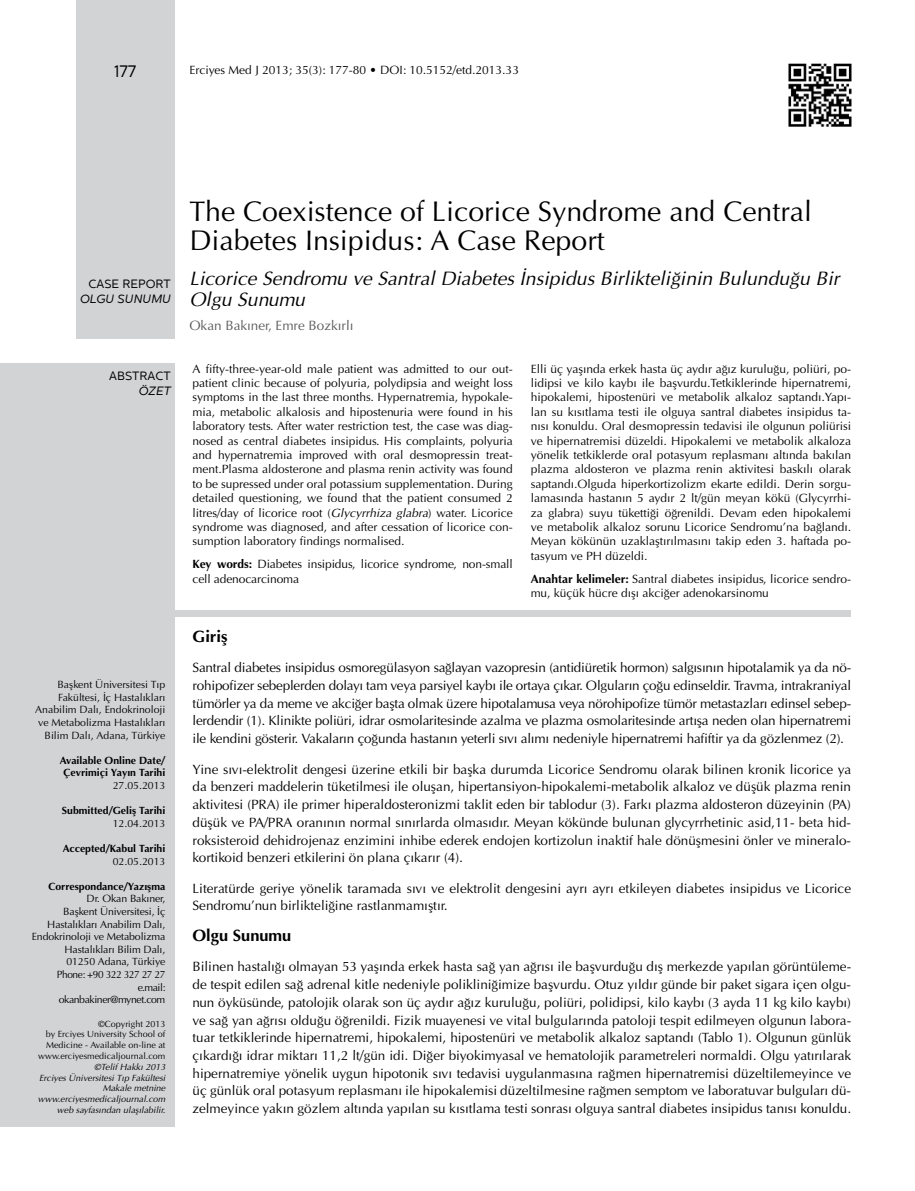
<style>
.page{position:relative;width:915px;height:1191px;background:#fff}
.page>*{position:absolute;margin:0;border:0;box-sizing:border-box;transform-origin:0 0}
.t1{font:28.5px/28.5px "Optima Normal Tr";color:#000}
.t2{font:19.5px/21px "Optima Italic Tr";color:#000}
.t3{font:16.5px "Optima Bold Tr";color:#000}
.t4{font:16.5px "Centrale Sans";color:#000}
.t5{font:13.5px/17.7px "Optima Normal Tr";color:#000;text-align:justify}
.t6{font:13.5px "Optima Normal Tr";color:#58595b}
.t7{font:12px/14.4px "Optima Normal Tr";color:#000;text-align:justify}
.t8{font:12px "Centrale Sans";color:#000}
.t9{font:italic 12px "Centrale Sans";color:#000}
.t10{font:10.5px/12.6px "Optima Normal Tr";letter-spacing:-.01em;color:#000;text-align:right}
.t11{font:10.5px/12.6px "Optima Bold Tr";color:#000;text-align:center}
.t12{font:9px/10.8px "Optima Italic Tr";color:#000;text-align:right}
.t13{font:9px/10.8px "Optima Normal Tr";color:#000;text-align:right}
.s1{font-family:"Optima Italic Tr"}
.s2{font-family:"Optima Bold Tr"}
</style>
<div class="page">
<div style="left:76px;top:0;width:98px;height:338px;background:#d1d3d4"></div>
<div style="left:0;top:364px;width:174px;height:763px;background:#d1d3d4"></div>
<div style="left:174px;top:610px;width:676px;height:6px;background:#d1d3d4"></div>
<img style="left:788px;top:63px;width:64px;height:64px">
<p class="t4" style="left:114px;top:62px;width:24px">177</p>
<p class="t7" style="left:189px;top:62px;width:331px">Erciyes Med J 2013; 35(3): 177-80 • DOI: 10.5152/etd.2013.33</p>
<p class="t8" style="left:88px;top:277px;width:84px">CASE REPORT</p>
<p class="t9" style="left:80px;top:292px;width:92px">OLGU SUNUMU</p>
<p class="t8" style="left:109px;top:369px;width:63px">ABSTRACT</p>
<p class="t9" style="left:138px;top:384px;width:34px">ÖZET</p>
<p class="t10" style="left:35px;top:678px;width:132px">Başkent Üniversitesi Tıp<br>Fakültesi, İç Hastalıkları<br>Anabilim Dalı, Endokrinoloji ve Metabolizma Hastalıkları<br>Bilim Dalı, Adana, Türkiye</p>
<p class="t11" style="left:60px;top:753px;width:107px">Available Online Date/<br>Çevrimiçi Yayın Tarihi</p>
<p class="t10" style="left:113px;top:779px;width:54px">27.05.2013</p>
<p class="t11" style="left:62px;top:804px;width:105px">Submitted/Geliş Tarihi</p>
<p class="t10" style="left:113px;top:817px;width:54px">12.04.2013</p>
<p class="t11" style="left:63px;top:842px;width:104px">Accepted/Kabul Tarihi</p>
<p class="t10" style="left:113px;top:854px;width:54px">02.05.2013</p>
<p class="t11" style="left:48px;top:879px;width:118px">Correspondance/Yazışma</p>
<p class="t10" style="left:32px;top:892px;width:135px">Dr. Okan Bakıner,<br>Başkent Üniversitesi, İç<br>Hastalıkları Anabilim Dalı,<br>Endokrinoloji ve Metabolizma<br>Hastalıkları Bilim Dalı,<br>01250 Adana, Türkiye<br>Phone: +90 322 327 27 27 e.mail: okanbakiner@mynet.com</p>
<p class="t13" style="left:38px;top:1018px;width:129px">©Copyright 2013<br>by Erciyes University School of<br>Medicine - Available on-line at www.erciyesmedicaljournal.com</p>
<p class="t12" style="left:38px;top:1061px;width:129px">©Telif Hakkı 2013<br>Erciyes Üniversitesi Tıp Fakültesi<br>Makale metnine www.erciyesmedicaljournal.com web sayfasından ulaşılabilir.</p>
<h1 class="t1" style="left:189px;top:197px;width:624px">The Coexistence of Licorice Syndrome and Central<br>Diabetes Insipidus: A Case Report</h1>
<h2 class="t2" style="left:189px;top:268px;width:651px">Licorice Sendromu ve Santral Diabetes İnsipidus Birlikteliğinin Bulunduğu Bir<br>Olgu Sunumu</h2>
<p class="t6" style="left:189px;top:317px;width:166px">Okan Bakıner, Emre Bozkırlı</p>
<p class="t7" style="left:192px;top:361px;width:321px">A fifty-three-year-old male patient was admitted to our out&shy;patient clinic because of polyuria, polydipsia and weight loss symptoms in the last three months. Hypernatremia, hypokale&shy;mia, metabolic alkalosis and hipostenuria were found in his laboratory tests. After water restriction test, the case was diag&shy;nosed as central diabetes insipidus. His complaints, polyuria and hypernatremia improved with oral desmopressin treat&shy;ment.Plasma aldosterone and plasma renin activity was found to be supressed under oral potassium supplementation. During detailed questioning, we found that the patient consumed 2 litres/day of licorice root (<span class="s1">Glycyrrhiza glabra</span>) water. Licorice syndrome was diagnosed, and after cessation of licorice con&shy;sumption laboratory findings normalised.</p>
<p class="t7" style="left:192px;top:557px;width:321px"><span class="s2">Key words:</span> Diabetes insipidus, licorice syndrome, non-small cell adenocarcinoma</p>
<p class="t7" style="left:530px;top:361px;width:321px">Elli üç yaşında erkek hasta üç aydır ağız kuruluğu, poliüri, po&shy;lidipsi ve kilo kaybı ile başvurdu.Tetkiklerinde hipernatremi, hipokalemi, hipostenüri ve metabolik alkaloz saptandı.Yapı&shy;lan su kısıtlama testi ile olguya santral diabetes insipidus ta&shy;nısı konuldu. Oral desmopressin tedavisi ile olgunun poliürisi ve hipernatremisi düzeldi. Hipokalemi ve metabolik alkaloza yönelik tetkiklerde oral potasyum replasmanı altında bakılan plazma aldosteron ve plazma renin aktivitesi baskılı olarak saptandı.Olguda hiperkortizolizm ekarte edildi. Derin sorgu&shy;lamasında hastanın 5 aydır 2 lt/gün meyan kökü (Glycyrrhi&shy;za glabra) suyu tükettiği öğrenildi. Devam eden hipokalemi ve metabolik alkaloz sorunu Licorice Sendromu’na bağlandı.<br>Meyan kökünün uzaklaştırılmasını takip eden 3. haftada po&shy;tasyum ve PH düzeldi.</p>
<p class="t7" style="left:530px;top:571px;width:321px"><span class="s2">Anahtar kelimeler:</span> Santral diabetes insipidus, licorice sendro&shy;mu, küçük hücre dışı akciğer adenokarsinomu</p>
<p class="t3" style="left:192px;top:626px;width:36px">Giriş</p>
<p class="t5" style="left:192px;top:659px;width:660px">Santral diabetes insipidus osmoregülasyon sağlayan vazopresin (antidiüretik hormon) salgısının hipotalamik ya da nö&shy;rohipofizer sebeplerden dolayı tam veya parsiyel kaybı ile ortaya çıkar. Olguların çoğu edinseldir. Travma, intrakraniyal tümörler ya da meme ve akciğer başta olmak üzere hipotalamusa veya nörohipofize tümör metastazları edinsel sebep&shy;lerdendir (1). Klinikte poliüri, idrar osmolaritesinde azalma ve plazma osmolaritesinde artışa neden olan hipernatremi ile kendini gösterir. Vakaların çoğunda hastanın yeterli sıvı alımı nedeniyle hipernatremi hafiftir ya da gözlenmez (2).</p>
<p class="t5" style="left:192px;top:760px;width:660px">Yine sıvı-elektrolit dengesi üzerine etkili bir başka durumda Licorice Sendromu olarak bilinen kronik licorice ya da benzeri maddelerin tüketilmesi ile oluşan, hipertansiyon-hipokalemi-metabolik alkaloz ve düşük plazma renin aktivitesi (PRA) ile primer hiperaldosteronizmi taklit eden bir tablodur (3). Farkı plazma aldosteron düzeyinin (PA) düşük ve PA/PRA oranının normal sınırlarda olmasıdır. Meyan kökünde bulunan glycyrrhetinic asid,11- beta hid&shy;roksisteroid dehidrojenaz enzimini inhibe ederek endojen kortizolun inaktif hale dönüşmesini önler ve mineralo&shy;kortikoid benzeri etkilerini ön plana çıkarır (4).</p>
<p class="t5" style="left:192px;top:879px;width:659px">Literatürde geriye yönelik taramada sıvı ve elektrolit dengesini ayrı ayrı etkileyen diabetes insipidus ve Licorice<br>Sendromu’nun birlikteliğine rastlanmamıştır.</p>
<p class="t3" style="left:192px;top:925px;width:100px">Olgu Sunumu</p>
<p class="t5" style="left:192px;top:958px;width:660px">Bilinen hastalığı olmayan 53 yaşında erkek hasta sağ yan ağrısı ile başvurduğu dış merkezde yapılan görüntüleme&shy;de tespit edilen sağ adrenal kitle nedeniyle polikliniğimize başvurdu. Otuz yıldır günde bir paket sigara içen olgu&shy;nun öyküsünde, patolojik olarak son üç aydır ağız kuruluğu, poliüri, polidipsi, kilo kaybı (3 ayda 11 kg kilo kaybı) ve sağ yan ağrısı olduğu öğrenildi. Fizik muayenesi ve vital bulgularında patoloji tespit edilmeyen olgunun labora&shy;tuar tetkiklerinde hipernatremi, hipokalemi, hipostenüri ve metabolik alkaloz saptandı (Tablo 1). Olgunun günlük çıkardığı idrar miktarı 11,2 lt/gün idi. Diğer biyokimyasal ve hematolojik parametreleri normaldi. Olgu yatırılarak hipernatremiye yönelik uygun hipotonik sıvı tedavisi uygulanmasına rağmen hipernatremisi düzeltilemeyince ve üç günlük oral potasyum replasmanı ile hipokalemisi düzeltilmesine rağmen semptom ve laboratuvar bulguları dü&shy;zelmeyince yakın gözlem altında yapılan su kısıtlama testi sonrası olguya santral diabetes insipidus tanısı konuldu.</p>
</div>
